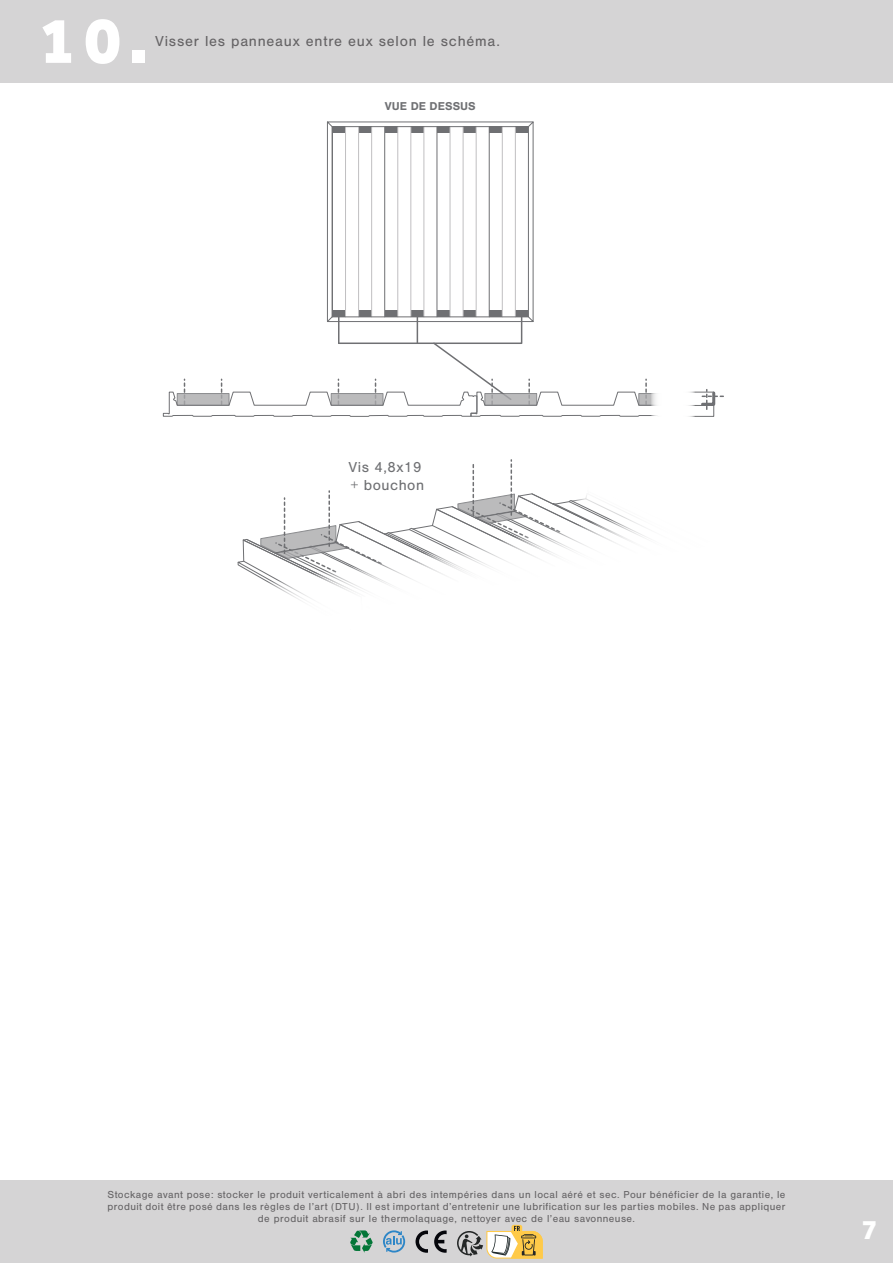
<style>
.page{position:relative;width:893px;height:1263px;background:#fff}
.page>*{position:absolute;margin:0;border:0;box-sizing:border-box;transform-origin:0 0}
.t1{font:800 67.5px "Effra";color:#fff}
.t2{font:800 28.5px "Effra";color:#fff}
.t3{font:15px "Nimbus San";letter-spacing:.05em;color:#656365}
.t4{font:15px/18px "Nimbus San";letter-spacing:.035em;color:#6f7073}
.t5{font:700 11.85px "Nimbus San";letter-spacing:.005em;color:#6f7073}
.t6{font:10.5px/12px "Nimbus San";letter-spacing:.04em;color:#656365;text-align:center}
</style>
<div class="page">
<div style="left:0;top:0;width:893px;height:82px;background:#d5d4d5"></div>
<div style="left:0;top:1181px;width:893px;height:82px;background:#d5d4d5"></div>
<svg style="left:350px;top:1230px;width:23px;height:23px"></svg>
<svg style="left:416px;top:1230px;width:12px;height:23px"></svg>
<svg style="left:434px;top:1230px;width:13px;height:23px"></svg>
<svg style="left:383px;top:1230px;width:22px;height:22px"></svg>
<svg style="left:457px;top:1225px;width:86px;height:33px"></svg>
<svg style="left:162px;top:121px;width:488px;height:296px"></svg>
<div style="left:331px;top:393px;width:52px;height:13px;background:#bbbbbc;border:1px solid #6f7073"></div>
<div style="left:679px;top:392px;width:35px;height:25px;border:1px solid #6f7073"></div>
<hr style="left:680px;top:405px;width:34px;height:1px;background:#6f7073">
<svg style="left:699px;top:390px;width:25px;height:19px"></svg>
<div style="left:678px;top:385px;width:17px;height:38px;background:#fff"></div>
<svg style="left:650px;top:393px;width:7px;height:23px"></svg>
<svg style="left:237px;top:460px;width:409px;height:141px"></svg>
<h1 class="t1" style="left:39px;top:0;width:110px">10.</h1>
<h3 class="t3" style="left:155px;top:33px;width:346px">Visser les panneaux entre eux selon le schéma.</h3>
<p class="t5" style="left:385px;top:100px;width:92px">VUE DE DESSUS</p>
<h3 class="t4" style="left:348px;top:458px;width:77px">Vis 4,8x19 + bouchon</h3>
<p class="t6" style="left:108px;top:1189px;width:679px">Stockage avant pose: stocker le produit verticalement à abri des intempéries dans un local aéré et sec. Pour bénéficier de la garantie, le produit doit être posé dans les règles de l’art (DTU). Il est important d’entretenir une lubrification sur les parties mobiles. Ne pas appliquer de produit abrasif sur le thermolaquage, nettoyer avec de l’eau savonneuse.</p>
<h2 class="t2" style="left:862px;top:1213px;width:17px">7</h2>
</div>
